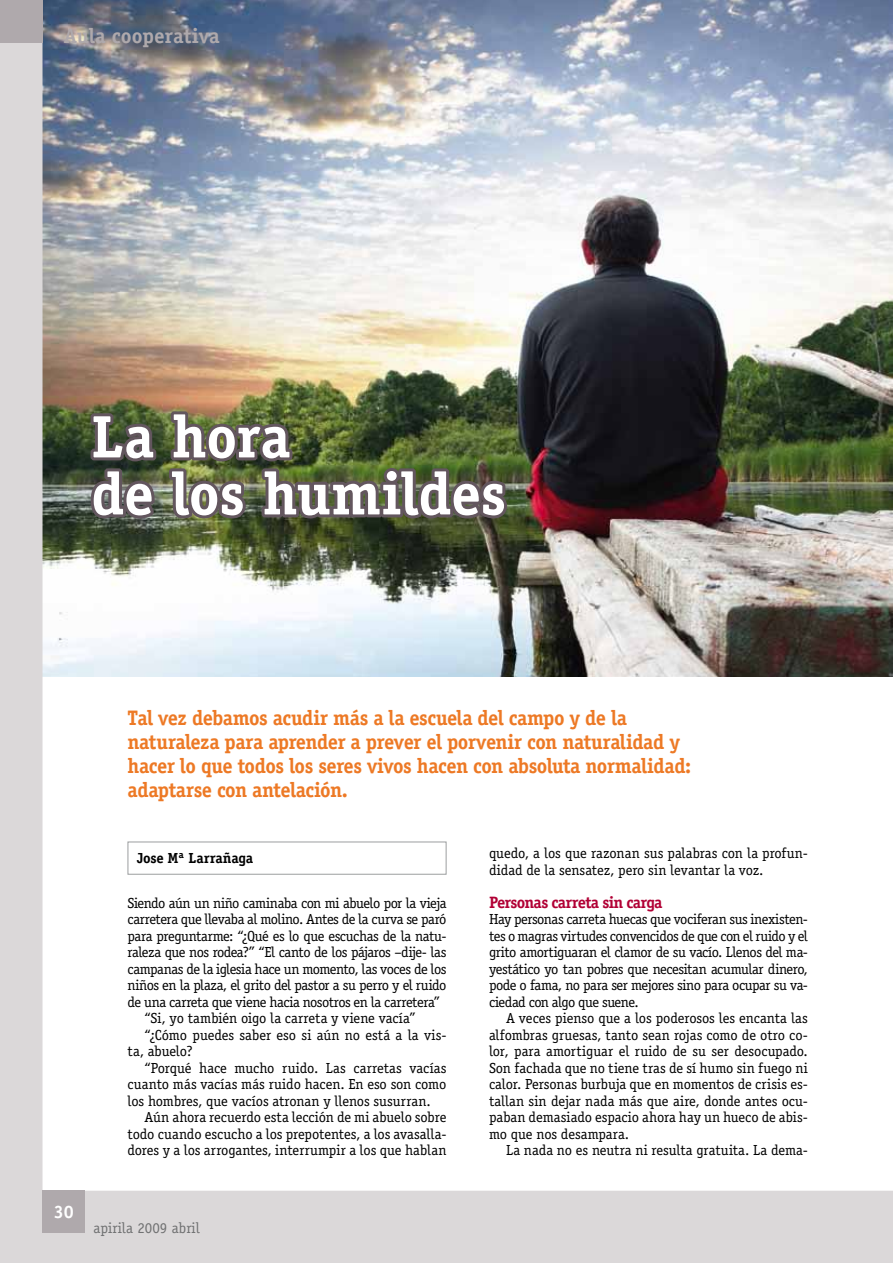
<style>
.page{position:relative;width:893px;height:1263px;background:#fff}
.page>*{position:absolute;margin:0;border:0;box-sizing:border-box;transform-origin:0 0}
.t1{font:700 60px/57px "Officina Serif Std";letter-spacing:-.005em;color:#fff}
.t2{font:700 21px/24px "Officina Serif Std";letter-spacing:-.025em;color:#ed7925}
.t3{font:700 21px "Officina Serif Std";color:#afa9ac}
.t4{font:700 18px "Officina Serif Std";color:#fff}
.t5{font:700 16.5px "Officina Serif Std";letter-spacing:-.045em;color:#b10035}
.t6{font:15px "Officina Serif Std";color:#707172}
.t7{font:14.7px/16.5px "Officina Serif Std";letter-spacing:-.015em;color:#000;text-align:justify}
.t8{font:14.7px "Officina Serif Std";letter-spacing:-.035em;color:#000}
.t9{font:14.7px "Officina Serif Std";letter-spacing:-.04em;color:#000}
.t10{font:700 14.7px "Officina Serif Std";letter-spacing:-.01em;color:#000}
</style>
<div class="page">
<img style="left:0;top:0;width:893px;height:1263px">
<div style="left:43px;top:1191px;width:42px;height:42px;background:#afa9ac"></div>
<div style="left:0;top:0;width:43px;height:43px;background:#afa9ac"></div>
<svg style="left:88px;top:394px;width:71px;height:127px;background:#5b584c"></svg>
<img style="left:166px;top:395px;width:344px;height:168px">
<div style="left:128px;top:842px;width:318px;height:32px;border:1px solid #9c9e9f"></div>
<h2 class="t3" style="left:64px;top:22px;width:158px">Aula cooperativa</h2>
<h1 class="t1" style="left:91px;top:408px;width:416px">La hora<br>de los humildes</h1>
<h2 class="t2" style="left:128px;top:705px;width:565px">Tal vez debamos acudir más a la escuela del campo y de la naturaleza para aprender a prever el porvenir con naturalidad y hacer lo que todos los seres vivos hacen con absoluta normalidad: adaptarse con antelación.</h2>
<p class="t4" style="left:54px;top:1201px;width:22px">30</p>
<p class="t10" style="left:137px;top:849px;width:118px">Jose Mª Larrañaga</p>
<p class="t8" style="left:128px;top:894px;width:320px">Siendo aún un niño caminaba con mi abuelo por la vieja</p>
<p class="t7" style="left:128px;top:911px;width:320px">carretera que llevaba al molino. Antes de la curva se paró</p>
<p class="t7" style="left:128px;top:927px;width:320px">para preguntarme: “¿Qué es lo que escuchas de la natu-</p>
<p class="t9" style="left:128px;top:943px;width:320px">raleza que nos rodea?” “El canto de los pájaros –dije- las</p>
<p class="t8" style="left:128px;top:960px;width:320px">campanas de la iglesia hace un momento, las voces de los</p>
<p class="t8" style="left:128px;top:976px;width:320px">niños en la plaza, el grito del pastor a su perro y el ruido</p>
<p class="t7" style="left:128px;top:993px;width:314px">de una carreta que viene hacia nosotros en la carretera”</p>
<p class="t7" style="left:145px;top:1010px;width:273px">“Si, yo también oigo la carreta y viene vacía”</p>
<p class="t7" style="left:145px;top:1026px;width:303px">“¿Cómo puedes saber eso si aún no está a la vis-</p>
<p class="t7" style="left:128px;top:1043px;width:67px">ta, abuelo?</p>
<p class="t7" style="left:145px;top:1059px;width:303px">“Porqué hace mucho ruido. Las carretas vacías</p>
<p class="t7" style="left:128px;top:1076px;width:320px">cuanto más vacías más ruido hacen. En eso son como</p>
<p class="t7" style="left:128px;top:1092px;width:305px">los hombres, que vacíos atronan y llenos susurran.</p>
<p class="t7" style="left:145px;top:1109px;width:303px">Aún ahora recuerdo esta lección de mi abuelo sobre</p>
<p class="t7" style="left:128px;top:1125px;width:320px">todo cuando escucho a los prepotentes, a los avasalla-</p>
<p class="t7" style="left:128px;top:1142px;width:320px">dores y a los arrogantes, interrumpir a los que hablan</p>
<p class="t6" style="left:94px;top:1219px;width:108px">apirila 2009 abril</p>
<p class="t7" style="left:489px;top:845px;width:320px">quedo, a los que razonan sus palabras con la profun&shy;didad de la sensatez, pero sin levantar la voz.</p>
<p class="t5" style="left:489px;top:892px;width:175px">Personas carreta sin carga</p>
<p class="t7" style="left:489px;top:911px;width:320px">Hay personas carreta huecas que vociferan sus inexisten&shy;tes o magras virtudes convencidos de que con el ruido y el grito amortiguaran el clamor de su vacío. Llenos del ma&shy;yestático yo tan pobres que necesitan acumular dinero, pode o fama, no para ser mejores sino para ocupar su va&shy;ciedad con algo que suene.</p>
<p class="t7" style="left:489px;top:1010px;width:320px;text-indent:17px">A veces pienso que a los poderosos les encanta las alfombras gruesas, tanto sean rojas como de otro co&shy;lor, para amortiguar el ruido de su ser desocupado.<br>Son fachada que no tiene tras de sí humo sin fuego ni calor. Personas burbuja que en momentos de crisis es&shy;tallan sin dejar nada más que aire, donde antes ocu&shy;paban demasiado espacio ahora hay un hueco de abis&shy;mo que nos desampara.</p>
<p class="t7" style="left:506px;top:1142px;width:303px">La nada no es neutra ni resulta gratuita. La dema-</p>
</div>
